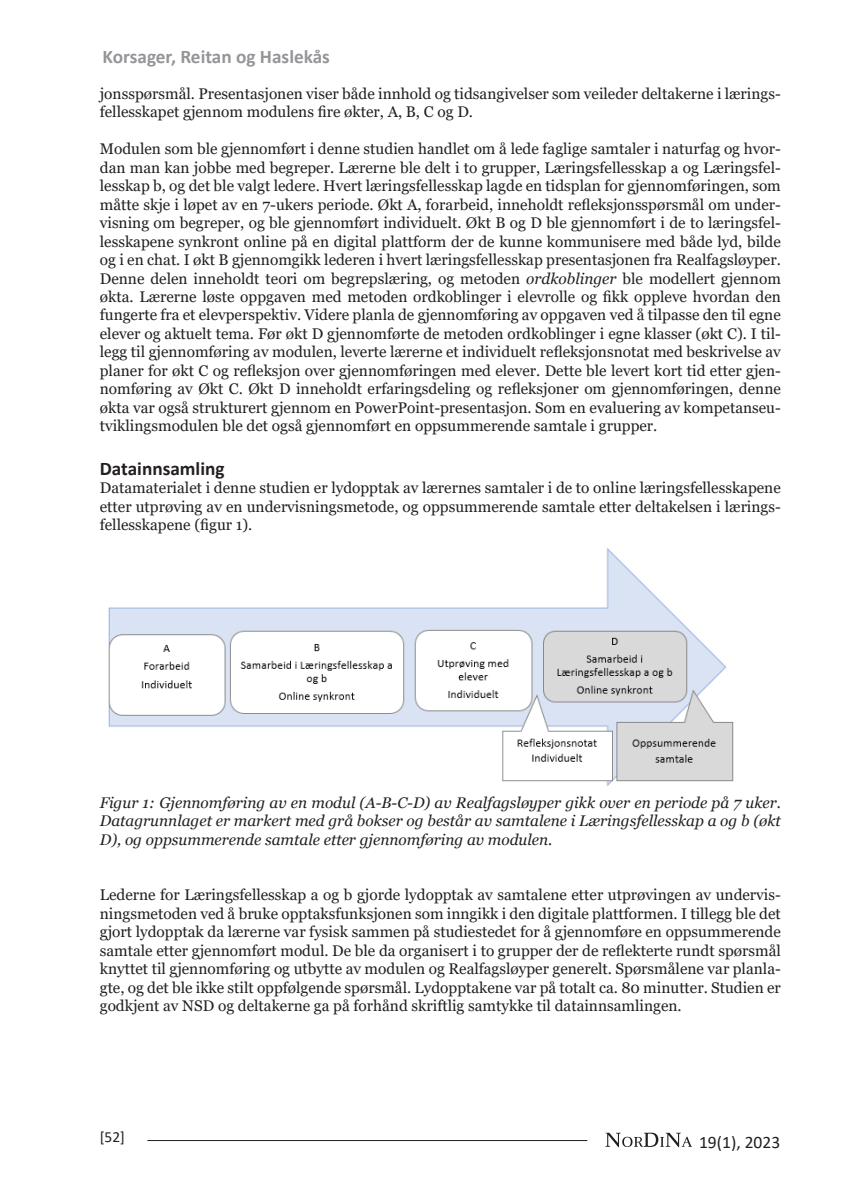
<style>
.page{position:relative;width:844px;height:1191px;background:#fff}
.page>*{position:absolute;margin:0;border:0;box-sizing:border-box;transform-origin:0 0}
.Sidetopp{font:700 19.25px "Calibri";color:#939598}
.Mellomtittel_2{font:700 19.25px "Calibri";color:#231f20}
.t1{font:17.5px "Calibri";color:#231f20}
.Brødtekst{font:15.4px/18.6px "Georgia";color:#231f20;text-align:justify}
.Brødtekst-2{font:italic 15.4px/18.6px "Georgia";color:#231f20;text-align:justify}
.t2{font:15.4px "Calibri";color:#231f20}
.s1{font-style:italic}
</style>
<div class="page">
<hr style="left:147px;top:1140px;width:440px;height:1px;background:#231f20">
<svg style="left:605px;top:1132px;width:86px;height:15px"></svg>
<img style="left:108px;top:548px;width:626px;height:238px">
<p class="Sidetopp" style="left:103px;top:43px;width:229px">Korsager, Reitan og Haslekås</p>
<p class="Brødtekst" style="left:100px;top:84px;width:682px">jonsspørsmål. Presentasjonen viser både innhold og tidsangivelser som veileder deltakerne i lærings&shy;fellesskapet gjennom modulens fire økter, A, B, C og D.</p>
<p class="Brødtekst" style="left:100px;top:140px;width:682px">Modulen som ble gjennomført i denne studien handlet om å lede faglige samtaler i naturfag og hvor&shy;dan man kan jobbe med begreper. Lærerne ble delt i to grupper, Læringsfellesskap a og Læringsfel&shy;lesskap b, og det ble valgt ledere. Hvert læringsfellesskap lagde en tidsplan for gjennomføringen, som måtte skje i løpet av en 7-ukers periode. Økt A, forarbeid, inneholdt refleksjonsspørsmål om under&shy;visning om begreper, og ble gjennomført individuelt. Økt B og D ble gjennomført i de to læringsfel&shy;lesskapene synkront online på en digital plattform der de kunne kommunisere med både lyd, bilde og i en chat. I økt B gjennomgikk lederen i hvert læringsfellesskap presentasjonen fra Realfagsløyper.<br>Denne delen inneholdt teori om begrepslæring, og metoden <span class="s1">ordkoblinger</span> ble modellert gjennom økta. Lærerne løste oppgaven med metoden ordkoblinger i elevrolle og fikk oppleve hvordan den fungerte fra et elevperspektiv. Videre planla de gjennomføring av oppgaven ved å tilpasse den til egne elever og aktuelt tema. Før økt D gjennomførte de metoden ordkoblinger i egne klasser (økt C). I til&shy;legg til gjennomføring av modulen, leverte lærerne et individuelt refleksjonsnotat med beskrivelse av planer for økt C og refleksjon over gjennomføringen med elever. Dette ble levert kort tid etter gjen&shy;nomføring av Økt C. Økt D inneholdt erfaringsdeling og refleksjoner om gjennomføringen, denne økta var også strukturert gjennom en PowerPoint-presentasjon. Som en evaluering av kompetanseu&shy;tviklingsmodulen ble det også gjennomført en oppsummerende samtale i grupper.</p>
<p class="Mellomtittel_2" style="left:100px;top:455px;width:126px">Datainnsamling</p>
<p class="Brødtekst" style="left:100px;top:479px;width:682px">Datamaterialet i denne studien er lydopptak av lærernes samtaler i de to online læringsfellesskapene etter utprøving av en undervisningsmetode, og oppsummerende samtale etter deltakelsen i lærings&shy;fellesskapene (figur 1).</p>
<p class="Brødtekst-2" style="left:100px;top:793px;width:682px">Figur 1: Gjennomføring av en modul (A-B-C-D) av Realfagsløyper gikk over en periode på 7 uker.<br>Datagrunnlaget er markert med grå bokser og består av samtalene i Læringsfellesskap a og b (økt D), og oppsummerende samtale etter gjennomføring av modulen.</p>
<p class="Brødtekst" style="left:100px;top:886px;width:682px">Lederne for Læringsfellesskap a og b gjorde lydopptak av samtalene etter utprøvingen av undervis&shy;ningsmetoden ved å bruke opptaksfunksjonen som inngikk i den digitale plattformen. I tillegg ble det gjort lydopptak da lærerne var fysisk sammen på studiestedet for å gjennomføre en oppsummerende samtale etter gjennomført modul. De ble da organisert i to grupper der de reflekterte rundt spørsmål knyttet til gjennomføring og utbytte av modulen og Realfagsløyper generelt. Spørsmålene var planla&shy;gte, og det ble ikke stilt oppfølgende spørsmål. Lydopptakene var på totalt ca. 80 minutter. Studien er godkjent av NSD og deltakerne ga på forhånd skriftlig samtykke til datainnsamlingen.</p>
<p class="t2" style="left:100px;top:1125px;width:27px">[52]</p>
<p class="t1" style="left:699px;top:1129px;width:83px">19(1), 2023</p>
</div>
